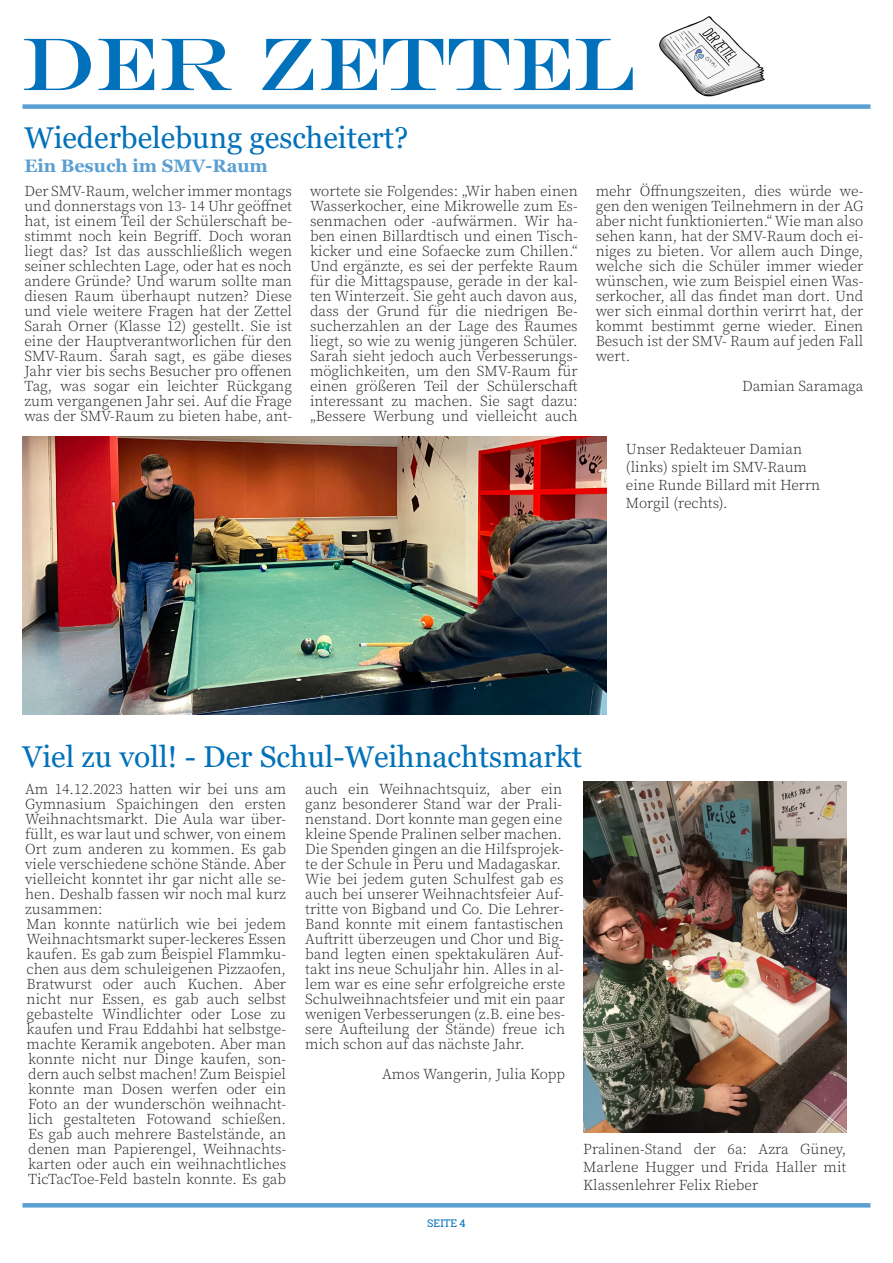
<style>
.page{position:relative;width:893px;height:1263px;background:#fff}
.page>*{position:absolute;margin:0;border:0;box-sizing:border-box;transform-origin:0 0}
.Untertitel_Zeitschrift___Gelb{font:75px "Engravers";color:#0071ba}
.Untertitel_Zeitschrift___Gelb-2{font:30px "Georgia";color:#0071ba}
.Untertitel_Zeitschrift___Gelb-3{font:700 18px "Georgia";color:#599fd2}
.Textkörper{font:300 15px/15px "Source Serif Pro";color:#231f20;text-align:justify}
.Seitenzahl{font:10.5px "Roboto Slab";color:#0071ba}
</style>
<div class="page">
<div style="left:22px;top:104px;width:848px;height:5px;background:#599fd2"></div>
<hr style="left:22px;top:1203px;width:848px;height:4px;background:#599fd2">
<img style="left:22px;top:436px;width:584px;height:278px">
<img style="left:583px;top:782px;width:263px;height:350px">
<img style="left:659px;top:16px;width:106px;height:81px">
<p class="Untertitel_Zeitschrift___Gelb" style="left:22px;top:20px;width:615px">DER ZETTEL</p>
<p class="Untertitel_Zeitschrift___Gelb-2" style="left:24px;top:120px;width:386px">Wiederbelebung gescheitert?</p>
<p class="Untertitel_Zeitschrift___Gelb-3" style="left:24px;top:154px;width:245px">Ein Besuch im SMV-Raum</p>
<p class="Textkörper" style="left:24px;top:183px;width:269px">Der SMV-Raum, welcher immer montags und donnerstags von 13- 14 Uhr geöffnet hat, ist einem Teil der Schülerschaft be&shy;stimmt noch kein Begriff. Doch woran liegt das? Ist das ausschließlich wegen seiner schlechten Lage, oder hat es noch andere Gründe? Und warum sollte man diesen Raum überhaupt nutzen? Diese und viele weitere Fragen hat der Zettel Sarah Orner (Klasse 12) gestellt. Sie ist eine der Hauptverantworlichen für den SMV-Raum. Sarah sagt, es gäbe dieses Jahr vier bis sechs Besucher pro offenen Tag, was sogar ein leichter Rückgang zum vergangenen Jahr sei. Auf die Frage was der SMV-Raum zu bieten habe, ant-</p>
<p class="Textkörper" style="left:310px;top:183px;width:269px">wortete sie Folgendes: „Wir haben einen Wasserkocher, eine Mikrowelle zum Es&shy;senmachen oder -aufwärmen. Wir ha&shy;ben einen Billardtisch und einen Tisch&shy;kicker und eine Sofaecke zum Chillen.“ Und ergänzte, es sei der perfekte Raum für die Mittagspause, gerade in der kal&shy;ten Winterzeit. Sie geht auch davon aus, dass der Grund für die niedrigen Be&shy;sucherzahlen an der Lage des Raumes liegt, so wie zu wenig jüngeren Schüler.<br>Sarah sieht jedoch auch Verbesserungs&shy;möglichkeiten, um den SMV-Raum für einen größeren Teil der Schülerschaft interessant zu machen. Sie sagt dazu: „Bessere Werbung und vielleicht auch</p>
<p class="Textkörper" style="left:596px;top:183px;width:269px">mehr Öffnungszeiten, dies würde we&shy;gen den wenigen Teilnehmern in der AG aber nicht funktionierten.“ Wie man also sehen kann, hat der SMV-Raum doch ei&shy;niges zu bieten. Vor allem auch Dinge, welche sich die Schüler immer wieder wünschen, wie zum Beispiel einen Was&shy;serkocher, all das findet man dort. Und wer sich einmal dorthin verirrt hat, der kommt bestimmt gerne wieder. Einen Besuch ist der SMV- Raum auf jeden Fall wert.</p>
<p class="Textkörper" style="left:742px;top:378px;width:123px">Damian Saramaga</p>
<p class="Textkörper" style="left:626px;top:440px;width:196px;line-height:18px;text-align:left">Unser Redakteuer Damian (links) spielt im SMV-Raum eine Runde Billard mit Herrn<br>Morgil (rechts).</p>
<p class="Untertitel_Zeitschrift___Gelb-2" style="left:22px;top:739px;width:561px">Viel zu voll! - Der Schul-Weihnachtsmarkt</p>
<p class="Textkörper" style="left:25px;top:782px;width:263px">Am 14.12.2023 hatten wir bei uns am Gymnasium Spaichingen den ersten Weihnachtsmarkt. Die Aula war über&shy;füllt, es war laut und schwer, von einem Ort zum anderen zu kommen. Es gab viele verschiedene schöne Stände. Aber vielleicht konntet ihr gar nicht alle se&shy;hen. Deshalb fassen wir noch mal kurz zusammen:</p>
<p class="Textkörper" style="left:27px;top:917px;width:261px">Man konnte natürlich wie bei jedem Weihnachtsmarkt super-leckeres Essen kaufen. Es gab zum Beispiel Flammku&shy;chen aus dem schuleigenen Pizzaofen, Bratwurst oder auch Kuchen. Aber nicht nur Essen, es gab auch selbst gebastelte Windlichter oder Lose zu kaufen und Frau Eddahbi hat selbstge&shy;machte Keramik angeboten. Aber man konnte nicht nur Dinge kaufen, son&shy;dern auch selbst machen! Zum Beispiel konnte man Dosen werfen oder ein Foto an der wunderschön weihnacht&shy;lich gestalteten Fotowand schießen.<br>Es gab auch mehrere Bastelstände, an denen man Papierengel, Weihnachts&shy;karten oder auch ein weihnachtliches TicTacToe-Feld basteln konnte. Es gab</p>
<p class="Textkörper" style="left:305px;top:782px;width:260px">auch ein Weihnachtsquiz, aber ein ganz besonderer Stand war der Prali&shy;nenstand. Dort konnte man gegen eine kleine Spende Pralinen selber machen.<br>Die Spenden gingen an die Hilfsprojek&shy;te der Schule in Peru und Madagaskar.</p>
<p class="Textkörper" style="left:305px;top:872px;width:261px">Wie bei jedem guten Schulfest gab es auch bei unserer Weihnachtsfeier Auf&shy;tritte von Bigband und Co. Die Lehrer-Band konnte mit einem fantastischen Auftritt überzeugen und Chor und Big&shy;band legten einen spektakulären Auf&shy;takt ins neue Schuljahr hin. Alles in al&shy;lem war es eine sehr erfolgreiche erste Schulweihnachtsfeier und mit ein paar wenigen Verbesserungen (z.B. eine bes&shy;sere Aufteilung der Stände) freue ich mich schon auf das nächste Jahr.</p>
<p class="Textkörper" style="left:382px;top:1067px;width:185px">Amos Wangerin, Julia Kopp</p>
<p class="Textkörper" style="left:583px;top:1140px;width:265px;line-height:18px">Pralinen-Stand der 6a: Azra Güney, Marlene Hugger und Frida Haller mit Klassenlehrer Felix Rieber</p>
<p class="Seitenzahl" style="left:427px;top:1216px;width:40px">SEITE 4</p>
</div>
